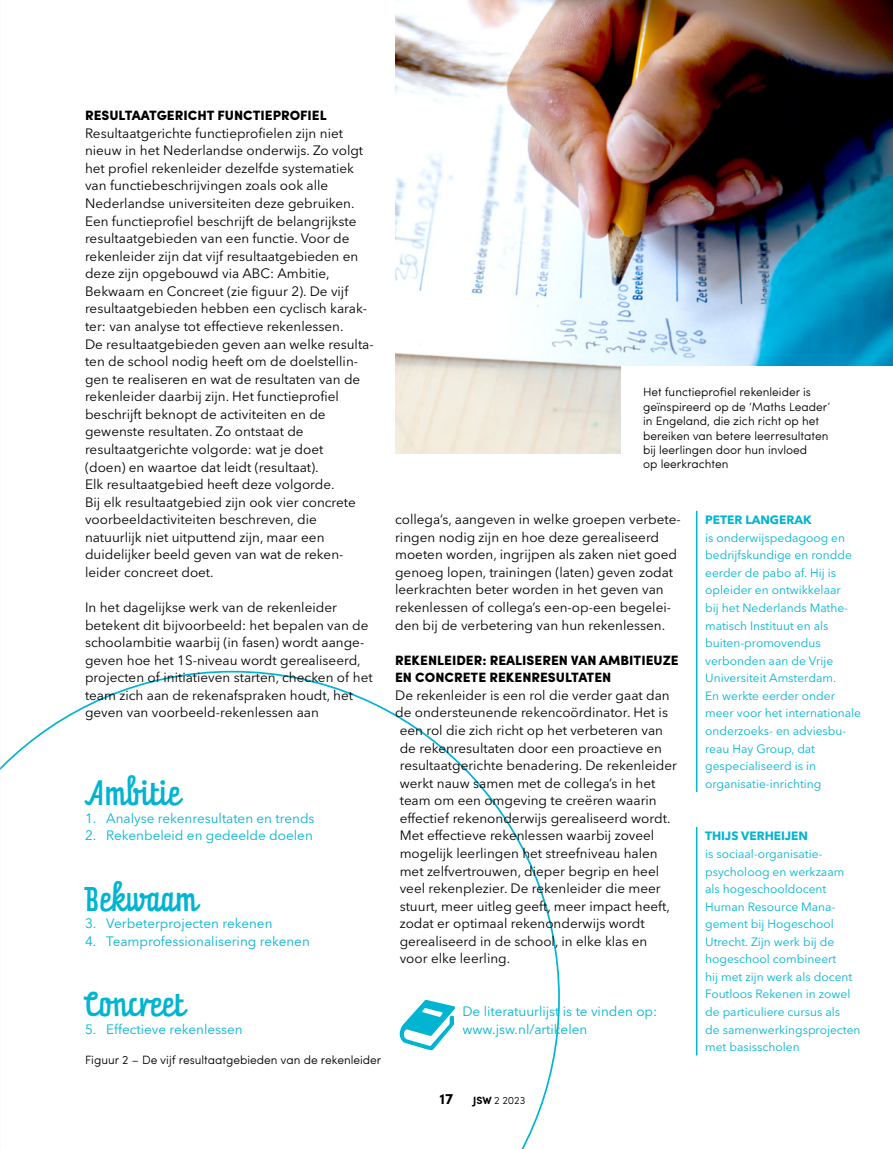
<style>
.page{position:relative;width:893px;height:1149px;background:#fff}
.page>*{position:absolute;margin:0;border:0;box-sizing:border-box;transform-origin:0 0}
.t1{font:30px "Prater Script One";color:#00b4d2}
.t2{font:700 15px "Sofia Pro";color:#000}
.t3{font:13.5px/17.5px "Avenir Next LT Pro";color:#000}
.t4{font:13.5px/17.5px "Avenir Next LT Pro";color:#00b4d2}
.t5{font:900 13.5px/17.5px "Sofia Pro";color:#000}
.t6{font:12px/17.5px "Avenir Next LT Pro";color:#00b4d2}
.t7{font:300 12px/14.4px "Sofia Pro";color:#000}
.t8{font:700 12px "Avenir Next LT Pro";color:#00b4d2}
.t9{font:300 10.5px "Sofia Pro";color:#000}
.s1{font-weight:700}
</style>
<div class="page">
<svg style="left:0;top:670px;width:560px;height:478px"></svg>
<svg style="left:399px;top:999px;width:57px;height:50px"></svg>
<hr style="left:696px;top:510px;width:1px;height:281px;background:#00b4d2">
<hr style="left:696px;top:826px;width:1px;height:229px;background:#00b4d2">
<img style="left:395px;top:0;width:498px;height:454px">
<div style="left:622px;top:366px;width:271px;height:123px;background:#fff"></div>
<p class="t5" style="left:85px;top:106px;width:243px">RESULTAATGERICHT FUNCTIEPROFIEL</p>
<p class="t3" style="left:85px;top:124px;width:290px">Resultaatgerichte functieprofielen zĳn niet nieuw in het Nederlandse onderwĳs. Zo volgt het profiel rekenleider dezelfde systematiek van functiebeschrĳvingen zoals ook alle Nederlandse universiteiten deze gebruiken.<br>Een functieprofiel beschrĳft de belangrĳkste resultaatgebieden van een functie. Voor de rekenleider zĳn dat vĳf resultaatgebieden en deze zĳn opgebouwd via ABC: Ambitie, Bekwaam en Concreet (zie figuur 2). De vĳf resultaatgebieden hebben een cyclisch karak&shy;ter: van analyse tot effectieve rekenlessen.<br>De resultaatgebieden geven aan welke resulta&shy;ten de school nodig heeft om de doelstellin&shy;gen te realiseren en wat de resultaten van de rekenleider daarbĳ zĳn. Het functieprofiel beschrĳft beknopt de activiteiten en de gewenste resultaten. Zo ontstaat de resultaatgerichte volgorde: wat je doet<br>(doen) en waartoe dat leidt (resultaat).<br>Elk resultaatgebied heeft deze volgorde.<br>Bĳ elk resultaatgebied zĳn ook vier concrete voorbeeldactiviteiten beschreven, die natuurlĳk niet uitputtend zĳn, maar een duidelĳker beeld geven van wat de reken&shy;leider concreet doet.</p>
<p class="t3" style="left:85px;top:598px;width:289px">In het dagelĳkse werk van de rekenleider betekent dit bĳvoorbeeld: het bepalen van de schoolambitie waarbĳ (in fasen) wordt aange&shy;geven hoe het 1S-niveau wordt gerealiseerd, projecten of initiatieven starten, checken of het team zich aan de rekenafspraken houdt, het geven van voorbeeld-rekenlessen aan</p>
<h1 class="t1" style="left:85px;top:773px;width:98px">Ambitie</h1>
<p class="t4" style="left:85px;top:809px;width:231px">1. Analyse rekenresultaten en trends</p>
<p class="t4" style="left:85px;top:826px;width:229px">2. Rekenbeleid en gedeelde doelen</p>
<h1 class="t1" style="left:85px;top:879px;width:115px">Bekwaam</h1>
<p class="t4" style="left:85px;top:914px;width:189px">3. Verbeterprojecten rekenen</p>
<p class="t4" style="left:85px;top:931px;width:226px">4. Teamprofessionalisering rekenen</p>
<h1 class="t1" style="left:85px;top:984px;width:102px">Concreet</h1>
<p class="t4" style="left:85px;top:1019px;width:159px">5. Effectieve rekenlessen</p>
<p class="t7" style="left:85px;top:1051px;width:298px">Figuur 2 – De vijf resultaatgebieden van de rekenleider</p>
<p class="t7" style="left:643px;top:384px;width:189px">Het functieprofiel rekenleider is geïnspireerd op de ‘Maths Leader’ in Engeland, die zich richt op het bereiken van betere leerresultaten bij leerlingen door hun invloed<br>op leerkrachten</p>
<p class="t3" style="left:395px;top:510px;width:287px">collega’s, aangeven in welke groepen verbete&shy;ringen nodig zĳn en hoe deze gerealiseerd moeten worden, ingrĳpen als zaken niet goed genoeg lopen, trainingen (laten) geven zodat leerkrachten beter worden in het geven van rekenlessen of collega’s een-op-een begelei&shy;den bĳ de verbetering van hun rekenlessen.</p>
<p class="t5" style="left:395px;top:650px;width:285px">REKENLEIDER: REALISEREN VAN AMBITIEUZE<br>EN CONCRETE REKENRESULTATEN</p>
<p class="t3" style="left:395px;top:686px;width:276px">De rekenleider is een rol die verder gaat dan</p>
<p class="t3" style="left:395px;top:703px;width:274px">de ondersteunende rekencoördinator. Het is</p>
<p class="t3" style="left:400px;top:721px;width:265px">een rol die zich richt op het verbeteren van</p>
<p class="t3" style="left:400px;top:738px;width:264px">de rekenresultaten door een proactieve en</p>
<p class="t3" style="left:400px;top:756px;width:279px">resultaatgerichte benadering. De rekenleider</p>
<p class="t3" style="left:400px;top:774px;width:257px">werkt nauw samen met de collega’s in het</p>
<p class="t3" style="left:400px;top:791px;width:259px">team om een omgeving te creëren waarin</p>
<p class="t3" style="left:400px;top:809px;width:272px">effectief rekenonderwĳs gerealiseerd wordt.</p>
<p class="t3" style="left:400px;top:826px;width:256px">Met effectieve rekenlessen waarbĳ zoveel</p>
<p class="t3" style="left:400px;top:844px;width:260px">mogelĳk leerlingen het streefniveau halen</p>
<p class="t3" style="left:400px;top:861px;width:261px">met zelfvertrouwen, dieper begrip en heel</p>
<p class="t3" style="left:400px;top:879px;width:263px">veel rekenplezier. De rekenleider die meer</p>
<p class="t3" style="left:400px;top:896px;width:272px">stuurt, meer uitleg geeft, meer impact heeft,</p>
<p class="t3" style="left:400px;top:914px;width:246px">zodat er optimaal rekenonderwĳs wordt</p>
<p class="t3" style="left:400px;top:931px;width:249px">gerealiseerd in de school, in elke klas en</p>
<p class="t3" style="left:400px;top:949px;width:112px">voor elke leerling.</p>
<p class="t4" style="left:462px;top:1002px;width:196px">De literatuurlĳst is te vinden op: www.jsw.nl/artikelen</p>
<p class="t2" style="left:439px;top:1086px;width:15px">17</p>
<p class="t9" style="left:473px;top:1092px;width:54px"><span class="s1">JSW</span> 2 2023</p>
<p class="t8" style="left:705px;top:512px;width:108px">PETER LANGERAK</p>
<p class="t6" style="left:705px;top:528px;width:157px">is onderwĳspedagoog en bedrĳfskundige en rondde eerder de pabo af. Hĳ is opleider en ontwikkelaar<br>bĳ het Nederlands Mathe&shy;matisch Instituut en als buiten-promovendus verbonden aan de Vrĳe<br>Universiteit Amsterdam.<br>En werkte eerder onder meer voor het internationale onderzoeks- en adviesbu&shy;reau Hay Group, dat gespecialiseerd is in organisatie-inrichting</p>
<p class="t8" style="left:705px;top:828px;width:104px">THĲS VERHEĲEN</p>
<p class="t6" style="left:705px;top:844px;width:157px">is sociaal-organisatie&shy;psycholoog en werkzaam als hogeschooldocent<br>Human Resource Mana&shy;gement bĳ Hogeschool<br>Utrecht. Zĳn werk bĳ de hogeschool combineert<br>hĳ met zĳn werk als docent<br>Foutloos Rekenen in zowel de particuliere cursus als<br>de samenwerkingsprojecten met basisscholen</p>
</div>
